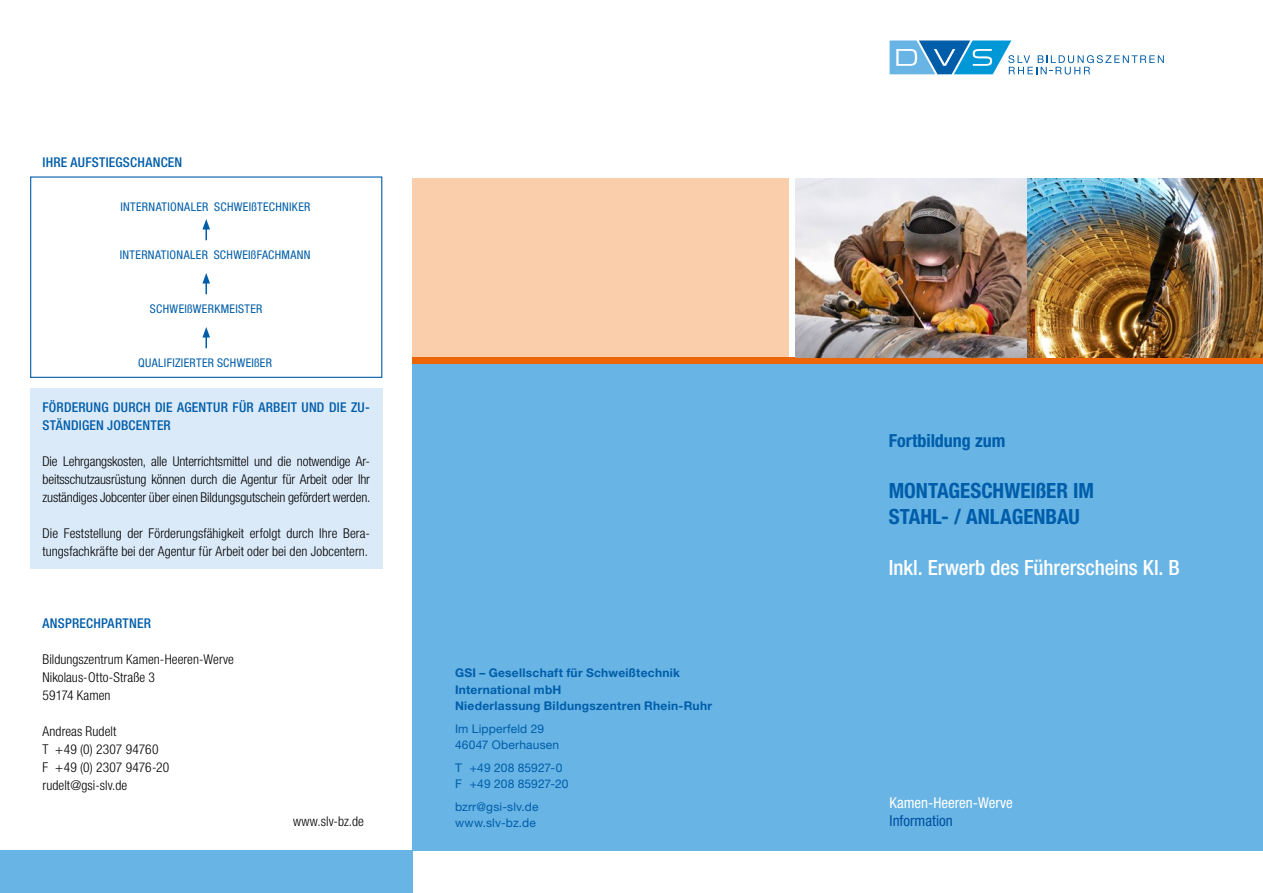
<style>
.page{position:relative;width:1263px;height:893px;background:#fff}
.page>*{position:absolute;margin:0;border:0;box-sizing:border-box;transform-origin:0 0}
.t1{font:700 condensed 21px/25.5px "Helvetica Neue LT Std";color:#005da9}
.t2{font:500 condensed 21px "Helvetica Neue LT Std";letter-spacing:-.005em;color:#fff}
.t3{font:700 condensed 18px "Helvetica Neue LT Std";color:#005da9}
.t4{font:condensed 15px "Helvetica Neue LT Std";color:#fff}
.t5{font:condensed 15px "Helvetica Neue LT Std";color:#004f9f}
.t6{font:300 condensed 13.5px/18px "Helvetica Neue LT Std";letter-spacing:.005em;color:#000}
.t7{font:500 condensed 13.5px/18px "Helvetica Neue LT Std";letter-spacing:.015em;color:#005da9}
.t8{font:condensed 12px "Helvetica Neue LT Std";letter-spacing:.025em;color:#005da9}
.t9{font:700 12px/16.5px "Helvetica Neue LT Std";letter-spacing:.025em;color:#005da9}
.t10{font:12px/16.5px "Helvetica Neue LT Std";letter-spacing:.015em;color:#005da9}
</style>
<div class="page">
<div style="left:412px;top:357px;width:851px;height:493px;background:#67b4e5"></div>
<div style="left:412px;top:179px;width:377px;height:178px;background:#fbceab"></div>
<div style="left:0;top:850px;width:412px;height:43px;background:#67b4e5"></div>
<div style="left:412px;top:357px;width:851px;height:7px;background:#ec6608"></div>
<svg style="left:890px;top:41px;width:274px;height:34px"></svg>
<img style="left:795px;top:178px;width:468px;height:179px">
<div style="left:30px;top:389px;width:352px;height:180px;background:#dbeaf9"></div>
<svg style="left:202px;top:327px;width:8px;height:21px"></svg>
<svg style="left:202px;top:273px;width:8px;height:21px"></svg>
<svg style="left:202px;top:219px;width:8px;height:21px"></svg>
<div style="left:30px;top:176px;width:352px;height:202px;border:1px solid #005da9"></div>
<p class="t7" style="left:43px;top:153px;width:141px">IHRE AUFSTIEGSCHANCEN</p>
<p class="t8" style="left:120px;top:199px;width:192px">INTERNATIONALER SCHWEIßTECHNIKER</p>
<p class="t8" style="left:120px;top:248px;width:192px">INTERNATIONALER SCHWEIßFACHMANN</p>
<p class="t8" style="left:150px;top:302px;width:114px">SCHWEIßWERKMEISTER</p>
<p class="t8" style="left:138px;top:356px;width:135px">QUALIFIZIERTER SCHWEIßER</p>
<p class="t7" style="left:43px;top:398px;width:329px">FÖRDERUNG DURCH DIE AGENTUR FÜR ARBEIT UND DIE ZU-<br>STÄNDIGEN JOBCENTER</p>
<p class="t6" style="left:43px;top:452px;width:329px;text-align:justify">Die Lehrgangskosten, alle Unterrichtsmittel und die notwendige Ar&shy;beitsschutzausrüstung können durch die Agentur für Arbeit oder Ihr zuständiges Jobcenter über einen Bildungsgutschein gefördert werden.</p>
<p class="t6" style="left:43px;top:524px;width:329px">Die Feststellung der Förderungsfähigkeit erfolgt durch Ihre Bera&shy;tungsfachkräfte bei der Agentur für Arbeit oder bei den Jobcentern.</p>
<p class="t7" style="left:43px;top:614px;width:110px">ANSPRECHPARTNER</p>
<p class="t6" style="left:43px;top:650px;width:193px">Bildungszentrum Kamen-Heeren-Werve<br>Nikolaus-Otto-Straße 3<br>59174 Kamen</p>
<p class="t6" style="left:43px;top:722px;width:128px">Andreas Rudelt<br>T +49 (0) 2307 94760<br>F +49 (0) 2307 9476-20 rudelt@gsi-slv.de</p>
<p class="t6" style="left:293px;top:812px;width:72px">www.slv-bz.de</p>
<p class="t9" style="left:455px;top:664px;width:259px">GSI – Gesellschaft für Schweißtechnik<br>International mbH<br>Niederlassung Bildungszentren Rhein-Ruhr</p>
<p class="t10" style="left:455px;top:720px;width:106px">Im Lipperfeld 29<br>46047 Oberhausen</p>
<p class="t10" style="left:455px;top:759px;width:115px">T +49 208 85927-0<br>F +49 208 85927-20</p>
<p class="t10" style="left:455px;top:798px;width:85px">bzrr@gsi-slv.de www.slv-bz.de</p>
<h2 class="t3" style="left:889px;top:430px;width:118px">Fortbildung zum</h2>
<h1 class="t1" style="left:889px;top:478px;width:207px">MONTAGESCHWEIßER IM<br>STAHL- / ANLAGENBAU</h1>
<h1 class="t2" style="left:889px;top:555px;width:293px">Inkl. Erwerb des Führerscheins Kl. B</h1>
<p class="t4" style="left:890px;top:794px;width:125px">Kamen-Heeren-Werve</p>
<p class="t5" style="left:890px;top:812px;width:65px">Information</p>
</div>
